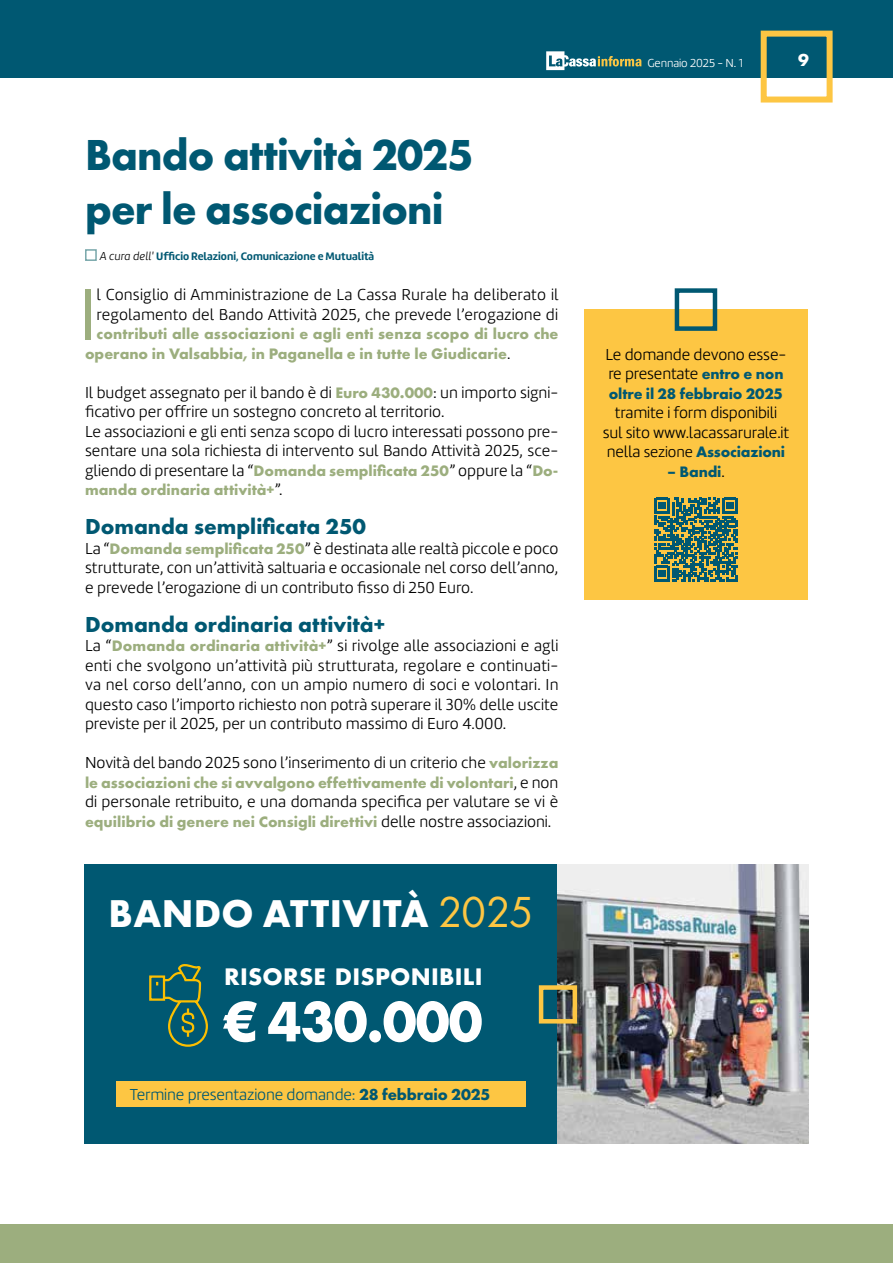
<style>
.page{position:relative;width:893px;height:1263px;background:#fff}
.page>*{position:absolute;margin:0;border:0;box-sizing:border-box;transform-origin:0 0}
.t1{font:300 74.85px "Marine";color:#9cae7e}
.t2{font:700 59.25px "Futura PT";letter-spacing:-.02em;color:#fff;scale:.96 1}
.t3{font:700 45px/54px "Futura PT";letter-spacing:-.02em;color:#005872}
.t4{font:700 40.2px "Futura PT";letter-spacing:.01em;color:#fff}
.t5{font:700 24.9px "Futura PT";letter-spacing:.01em;color:#fff}
.t6{font:700 22.5px "Futura PT";color:#005872}
.t7{font:700 18px "Futura PT";color:#fff}
.t8{font:300 16.5px/19.5px "Marine";color:#000}
.t9{font:300 16.5px "Marine";letter-spacing:-.01em;color:#005872}
.t10{font:700 15.75px/19.5px "Futura PT";color:#9cae7e}
.t11{font:700 15.75px "Futura PT";letter-spacing:-.01em;color:#005872}
.t12{font:300 12px "Marine";letter-spacing:-.01em;color:#fff}
.t13{font:700 11.25px "Marine";color:#005872}
.s1{font-weight:300;font-style:italic;font-size:12px;color:#000}
.s2{font-family:"Marine";font-weight:300;font-size:16.5px;color:#000}
.s3{font-family:"Futura PT";font-weight:700;font-size:15.75px;color:#9cae7e}
.s4{font-weight:400;font-size:45.15px;color:#fdc643}
.s5{font-family:"Futura PT";font-weight:700}
.s6{font-family:"Futura PT";font-weight:700;font-size:15.75px;color:#005872}
.s7{font-family:"Marine";font-weight:300;color:#000}
</style>
<div class="page">
<div style="left:0;top:0;width:893px;height:78px;background:#005872"></div>
<svg style="left:546px;top:51px;width:95px;height:19px"></svg>
<div style="left:761px;top:31px;width:72px;height:72px;border:6px solid #fdc643"></div>
<div style="left:0;top:1225px;width:893px;height:38px;background:#9cae7e"></div>
<div style="left:85px;top:249px;width:12px;height:12px;background:#fff;border:2px solid #78a7aa"></div>
<div style="left:584px;top:310px;width:224px;height:290px;background:#fdc643"></div>
<div style="left:675px;top:288px;width:42px;height:43px;border:4px solid #005872"></div>
<svg style="left:654px;top:498px;width:84px;height:84px"></svg>
<div style="left:85px;top:865px;width:473px;height:279px;background:#005872"></div>
<img style="left:558px;top:865px;width:250px;height:279px">
<div style="left:539px;top:985px;width:38px;height:38px;border:4px solid #fdc643"></div>
<svg style="left:149px;top:964px;width:59px;height:83px"></svg>
<div style="left:117px;top:1081px;width:409px;height:25px;background:#fdc643"></div>
<h3 class="t3" style="left:85px;top:127px;width:390px">Bando attività 2025 per le associazioni</h3>
<p class="t13" style="left:100px;top:249px;width:276px"><span class="s1">A cura dell'</span> Ufficio Relazioni, Comunicazione e Mutualità</p>
<h1 class="t1" style="left:79px;top:268px;width:20px">I</h1>
<p class="t8" style="left:97px;top:285px;width:463px">l Consiglio di Amministrazione de La Cassa Rurale ha deliberato il regolamento del Bando Attività 2025, che prevede l’erogazione di</p>
<p class="t10" style="left:85px;top:324px;width:475px;text-indent:12px">contributi alle associazioni e agli enti senza scopo di lucro che operano in Valsabbia, in Paganella e in tutte le Giudicarie<span class="s2">.</span></p>
<p class="t8" style="left:85px;top:382px;width:475px">Il budget assegnato per il bando è di <span class="s3">Euro 430.000</span>: un importo signi&shy;ficativo per offrire un sostegno concreto al territorio.<br>Le associazioni e gli enti senza scopo di lucro interessati possono pre&shy;sentare una sola richiesta di intervento sul Bando Attività 2025, sce&shy;gliendo di presentare la “<span class="s3">Domanda semplificata 250</span>” oppure la “<span class="s3">Do-</span></p>
<p class="t10" style="left:85px;top:480px;width:199px">manda ordinaria attività+<span class="s2">”.</span></p>
<h3 class="t6" style="left:85px;top:512px;width:282px">Domanda semplificata 250</h3>
<p class="t8" style="left:85px;top:538px;width:475px;text-align:justify">La “<span class="s3">Domanda semplificata 250</span>” è destinata alle realtà piccole e poco strutturate, con un’attività saltuaria e occasionale nel corso dell’anno, e prevede l’erogazione di un contributo fisso di 250 Euro.</p>
<h3 class="t6" style="left:85px;top:610px;width:301px">Domanda ordinaria attività+</h3>
<p class="t8" style="left:85px;top:636px;width:475px;text-align:justify">La “<span class="s3">Domanda ordinaria attività+</span>” si rivolge alle associazioni e agli enti che svolgono un’attività più strutturata, regolare e continuati&shy;va nel corso dell’anno, con un ampio numero di soci e volontari. In questo caso l’importo richiesto non potrà superare il 30% delle uscite previste per il 2025, per un contributo massimo di Euro 4.000.</p>
<p class="t8" style="left:85px;top:753px;width:475px">Novità del bando 2025 sono l’inserimento di un criterio che <span class="s3">valorizza</span></p>
<p class="t10" style="left:85px;top:772px;width:475px">le associazioni che si avvalgono effettivamente di volontari<span class="s2">, e non</span></p>
<p class="t8" style="left:85px;top:792px;width:475px">di personale retribuito, e una domanda specifica per valutare se vi è</p>
<p class="t10" style="left:85px;top:811px;width:468px">equilibrio di genere nei Consigli direttivi <span class="s2">delle nostre associazioni.</span></p>
<h3 class="t4" style="left:109px;top:887px;width:427px">BANDO ATTIVITÀ <span class="s4">2025</span></h3>
<h3 class="t5" style="left:224px;top:961px;width:260px">RISORSE DISPONIBILI</h3>
<h2 class="t2" style="left:224px;top:983px;width:271px">€ 430.000</h2>
<p class="t9" style="left:130px;top:1084px;width:362px">Termine presentazione domande: <span class="s5">28 febbraio 2025</span></p>
<p class="t12" style="left:647px;top:56px;width:97px">Gennaio 2025 - N. 1</p>
<p class="t7" style="left:798px;top:49px;width:12px">9</p>
<p class="t8" style="left:606px;top:344px;width:182px">Le domande devono esse&shy;re presentate <span class="s6">entro e non</span></p>
<p class="t11" style="left:609px;top:383px;width:176px">oltre il 28 febbraio 2025</p>
<p class="t8" style="left:603px;top:403px;width:188px;text-align:center">tramite i form disponibili<br>sul sito www.lacassarurale.it</p>
<p class="t11" style="left:607px;top:442px;width:180px"><span class="s2">nella</span> <span class="s7">sezione</span> Associazioni</p>
<p class="t11" style="left:667px;top:461px;width:59px">– Bandi<span class="s2">.</span></p>
</div>
